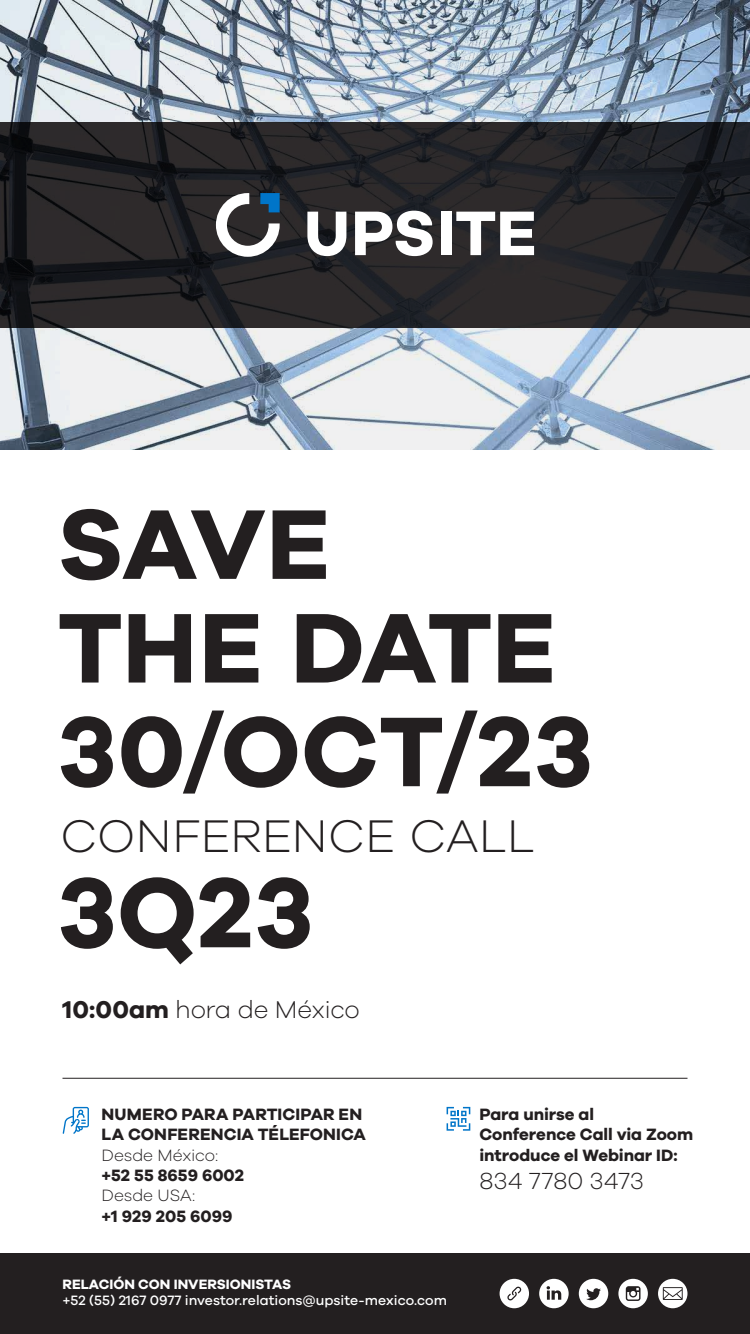
<style>
.page{position:relative;width:750px;height:1334px;background:#fff}
.page>*{position:absolute;margin:0;border:0;box-sizing:border-box;transform-origin:0 0}
.t1{font:700 102.1px/103.7px "Galano Grotesque";letter-spacing:.005em;color:#231f20}
.t2{font:300 47.2px "Galano Grotesque";letter-spacing:.005em;color:#231f20}
.t3{font:300 25.1px "Galano Grotesque";letter-spacing:-.015em;color:#231f20}
.t4{font:300 24px "Galano Grotesque";letter-spacing:.005em;color:#231f20}
.t5{font:700 16.9px/20.3px "Galano Grotesque";color:#231f20}
.t6{font:300 16.9px "Galano Grotesque";letter-spacing:-.01em;color:#231f20}
.t7{font:500 14px "Galano Grotesque";color:#fff}
.t8{font:700 14px "Galano Grotesque";color:#fff}
.s1{font-weight:700}
</style>
<div class="page">
<hr style="left:62px;top:1078px;width:626px;height:1px;background:#231f20">
<svg style="left:63px;top:1107px;width:26px;height:27px"></svg>
<svg style="left:447px;top:1107px;width:23px;height:24px"></svg>
<svg style="left:0;top:0;width:750px;height:450px;background:#777d85"></svg>
<svg style="left:216px;top:193px;width:64px;height:64px"></svg>
<svg style="left:307px;top:212px;width:39px;height:44px"></svg>
<div style="left:441px;top:212px;width:10px;height:43px;background:#fff"></div>
<svg style="left:456px;top:212px;width:78px;height:43px"></svg>
<svg style="left:355px;top:211px;width:78px;height:45px"></svg>
<div style="left:0;top:1253px;width:750px;height:81px;background:#231f20"></div>
<svg style="left:618px;top:1279px;width:30px;height:29px"></svg>
<svg style="left:579px;top:1279px;width:29px;height:29px"></svg>
<svg style="left:500px;top:1279px;width:29px;height:29px"></svg>
<svg style="left:658px;top:1279px;width:29px;height:29px"></svg>
<svg style="left:539px;top:1279px;width:30px;height:29px"></svg>
<h1 class="t1" style="left:58px;top:489px;width:537px">SAVE<br>THE DATE<br>30/OCT/23</h1>
<h2 class="t2" style="left:60px;top:808px;width:476px">CONFERENCE CALL</h2>
<h1 class="t1" style="left:58px;top:858px;width:257px">3Q23</h1>
<h3 class="t3" style="left:63px;top:995px;width:299px"><span class="s1">10:00am</span> hora de México</h3>
<p class="t5" style="left:102px;top:1104px;width:266px">NUMERO PARA PARTICIPAR EN<br>LA CONFERENCIA TÉLEFONICA</p>
<p class="t6" style="left:102px;top:1145px;width:118px">Desde México:</p>
<p class="t5" style="left:102px;top:1164px;width:144px">+52 55 8659 6002</p>
<p class="t6" style="left:102px;top:1185px;width:95px">Desde USA:</p>
<p class="t5" style="left:102px;top:1205px;width:132px">+1 929 205 6099</p>
<p class="t8" style="left:62px;top:1275px;width:230px">RELACIÓN CON INVERSIONISTAS</p>
<p class="t7" style="left:62px;top:1292px;width:386px">+52 (55) 2167 0977 investor.relations@upsite-mexico.com</p>
<p class="t5" style="left:479px;top:1104px;width:215px">Para unirse al<br>Conference Call via Zoom introduce el Webinar ID:</p>
<h3 class="t4" style="left:479px;top:1167px;width:166px">834 7780 3473</h3>
</div>
